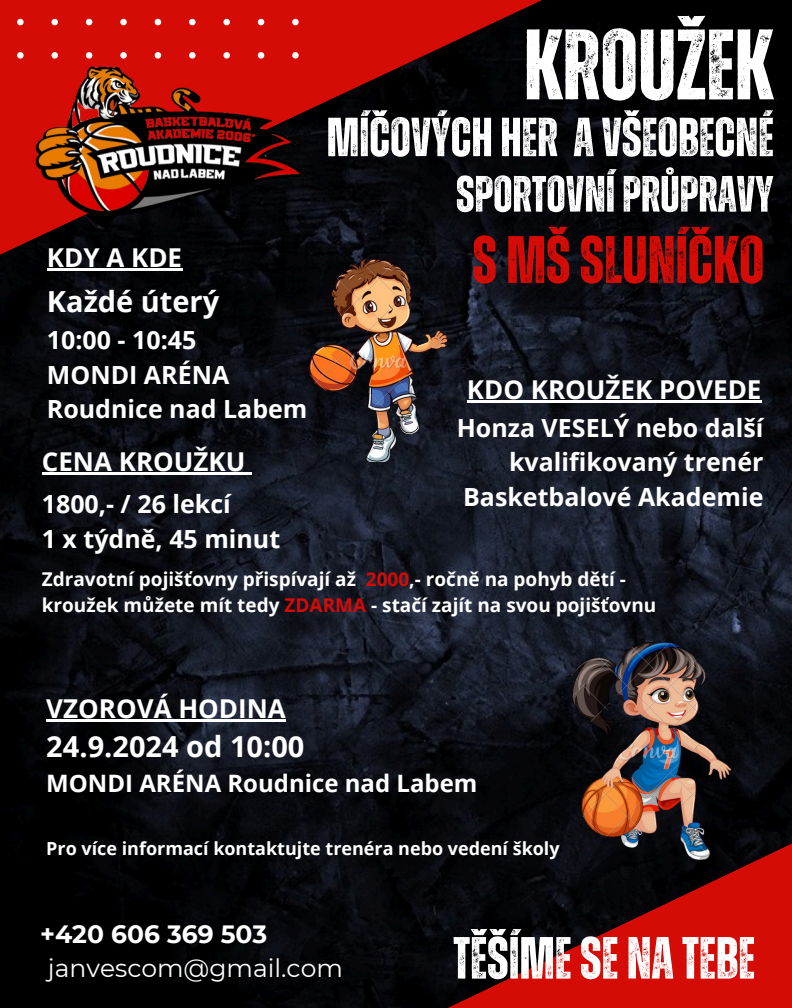
<style>
.page{position:relative;width:792px;height:1008px;background:#fff}
.page>*{position:absolute;margin:0;border:0;box-sizing:border-box;transform-origin:0 0}
.t1{font:700 100px "Zuume Rough";color:#fff}
.t2{font:700 67px "Zuume Rough";color:#d50b05}
.t3{font:700 59.4px "Zuume Rough";color:#fff}
.t4{font:700 55px "Zuume Rough";color:#fff}
.t5{font:700 51px "Zuume Rough";color:#fff}
.t6{font:700 29px "Open Sans";color:#fff}
.t7{font:700 26px "Open Sans";color:#fff}
.t8{font:700 25px/34.5px "Open Sans";color:#fff}
.t9{font:25px "Montserrat";color:#fff}
.t10{font:700 25px "Montserrat";color:#fff}
.t11{font:700 24px "Open Sans";color:#fff}
.t12{font:700 19px/26.2px "Open Sans";color:#fff}
.t13{font:700 18px "Open Sans";color:#fff}
.s1{color:#d50b05}
</style>
<div class="page">
<img style="left:0;top:0;width:792px;height:1008px">
<svg style="left:0;top:0;width:602px;height:284px;fill:#050506"></svg>
<div style="left:0;top:0;width:299px;height:59px;background:#d50b05"></div>
<img style="left:12px;top:37px;width:319px;height:206px">
<img style="left:567px;top:643px;width:164px;height:179px">
<svg style="left:309px;top:822px;width:483px;height:186px"></svg>
<img style="left:310px;top:260px;width:137px;height:202px">
<hr style="left:47px;top:269px;width:135px;height:2px;background:#fff">
<hr style="left:467px;top:400px;width:294px;height:2px;background:#fff">
<hr style="left:42px;top:472px;width:203px;height:2px;background:#fff">
<svg style="left:245px;top:472px;width:7px;height:2px"></svg>
<hr style="left:46px;top:719px;width:240px;height:2px;background:#fff">
<h1 class="t1" style="left:524px;top:19px;width:251px">KROUŽEK</h1>
<h3 class="t4" style="left:327px;top:112px;width:449px">MÍČOVÝCHHER AVŠEOBECNÉ</h3>
<h6 class="t7" style="left:47px;top:239px;width:137px">KDY A KDE</h6>
<h5 class="t6" style="left:47px;top:281px;width:174px">Každé úterý</h5>
<h5 class="t8" style="left:47px;top:322px;width:262px">10:00 - 10:45<br>MONDI ARÉNA<br>Roudnice nad Labem</h5>
<p class="t7" style="left:42px;top:443px;width:205px">CENA KROUŽKU</p>
<h6 class="t8" style="left:42px;top:486px;width:240px">1800,- / 26 lekcí<br>1 x týdně, 45 minut</h6>
<p class="t5" style="left:456px;top:171px;width:319px">SPORTOVNÍPRŮPRAVY</p>
<h6 class="t2" style="left:473px;top:229px;width:293px">SMŠSLUNÍČKO</h6>
<h6 class="t7" style="left:467px;top:371px;width:296px">KDO KROUŽEK POVEDE</h6>
<p class="t8" style="left:457px;top:410px;width:308px;text-align:right">Honza VESELÝ nebo další kvalifikovaný trenér<br>Basketbalové Akademie</p>
<h3 class="t12" style="left:42px;top:565px;width:616px">Zdravotní pojišťovny přispívají až <span class="s1">2000</span>,- ročně na pohyb dětí - kroužek můžete mít tedy <span class="s1">ZDARMA</span> - stačí zajít na svou pojišťovnu</h3>
<h6 class="t7" style="left:46px;top:690px;width:241px">VZOROVÁ HODINA</h6>
<p class="t6" style="left:46px;top:726px;width:260px">24.9.2024 od 10:00</p>
<p class="t11" style="left:46px;top:766px;width:433px">MONDI ARÉNA Roudnice nad Labem</p>
<h5 class="t13" style="left:46px;top:836px;width:515px">Pro více informací kontaktujte trenéra nebo vedení školy</h5>
<h4 class="t10" style="left:40px;top:919px;width:229px">+420 606 369 503</h4>
<h2 class="t9" style="left:48px;top:953px;width:296px">janvescom@gmail.com</h2>
<h5 class="t3" style="left:453px;top:931px;width:304px">TĚŠÍMESE NATEBE</h5>
</div>
